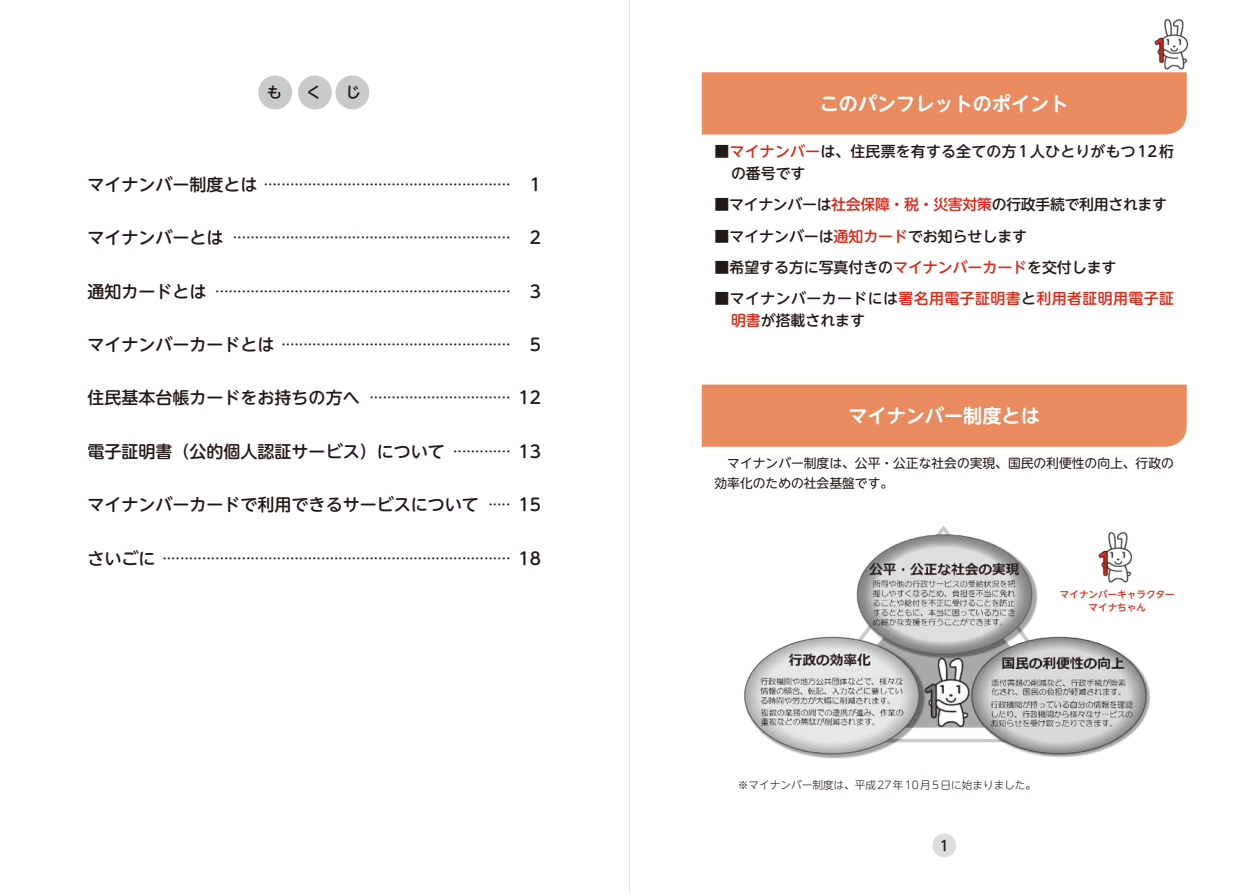
<style>
.page{position:relative;width:1259px;height:893px;background:#fff}
.page>*{position:absolute;margin:0;border:0;box-sizing:border-box;transform-origin:0 0}
.t1{font:700 19.2px "UD Shin M Go Pro De";color:#fff}
.t2{font:300 16.95px "UD Shin M Go Pro";color:#231916}
.t3{font:500 16.95px "UD Shin M Go Pro";color:#231916}
.t4{font:500 15.15px "UD Shin M Go Pro";color:#231916}
.t5{font:500 14.85px/21.8px "UD Shin M Go Pro";color:#231916}
.t6{font:500 14.85px/21.8px "UD Shin M Go Pro";letter-spacing:.03em;color:#231916}
.t7{font:500 14.85px "UD Shin M Go Pro";letter-spacing:-.02em;color:#231916}
.t8{font:500 13.8px "UD Shin M Go Pro";color:#231916}
.t9{font:12.75px/20.2px "UD Shin M Go Pro";color:#231916}
.t10{font:300 10.65px "UD Shin M Go Pro";color:#231916}
.t11{font:500 9.6px/13.8px "UD Shin M Go Pro";color:#dc2816;text-align:center}
.s1{font-weight:500}
.s2{font-weight:300}
.s3{color:#dc2816}
</style>
<div class="page">
<div style="left:932px;top:833px;width:24px;height:24px;background:#dcdddd;border-radius:50%"></div>
<img style="left:1154px;top:19px;width:35px;height:51px">
<img style="left:744px;top:526px;width:407px;height:233px">
<img style="left:1098px;top:531px;width:38px;height:54px">
<div style="left:702px;top:72px;width:484px;height:62px;background:#e98a5f"></div>
<div style="left:702px;top:385px;width:484px;height:62px;background:#e98a5f"></div>
<div style="left:258px;top:76px;width:34px;height:33px;background:#c9cacb;border-radius:50%"></div>
<div style="left:298px;top:76px;width:34px;height:33px;background:#c9cacb;border-radius:50%"></div>
<div style="left:335px;top:76px;width:34px;height:33px;background:#c9cacb;border-radius:50%"></div>
<p class="t4" style="left:267px;top:80px;width:17px">も</p>
<p class="t4" style="left:306px;top:80px;width:17px">く</p>
<p class="t4" style="left:345px;top:80px;width:17px">じ</p>
<p class="t2" style="left:87px;top:171px;width:455px"><span class="s1">マイナンバー制度とは</span> ························································ <span class="s1">1</span></p>
<p class="t2" style="left:87px;top:224px;width:455px"><span class="s1">マイナンバーとは</span> ······························································· <span class="s1">2</span></p>
<p class="t2" style="left:87px;top:277px;width:455px"><span class="s1">通知カードとは</span> ··································································· <span class="s1">3</span></p>
<p class="t2" style="left:87px;top:331px;width:455px"><span class="s1">マイナンバーカードとは</span> ···················································· <span class="s1">5</span></p>
<p class="t2" style="left:87px;top:384px;width:455px"><span class="s1">住民基本台帳カードをお持ちの方へ</span> ································ <span class="s1">12</span></p>
<p class="t3" style="left:87px;top:438px;width:455px">電子証明書（公的個人認証サービス）について <span class="s2">·············</span> 13</p>
<p class="t3" style="left:87px;top:491px;width:455px">マイナンバーカードで利用できるサービスについて <span class="s2">·····</span> 15</p>
<p class="t2" style="left:87px;top:544px;width:455px"><span class="s1">さいごに</span> ··············································································· <span class="s1">18</span></p>
<p class="t1" style="left:819px;top:88px;width:250px">このパンフレットのポイント</p>
<p class="t5" style="left:731px;top:140px;width:444px;text-indent:-17px">■<span class="s3">マイナンバー</span>は、住民票を有する全ての方1人ひとりがもつ12桁の番号です</p>
<p class="t7" style="left:714px;top:193px;width:454px">■マイナンバーは<span class="s3">社会保障・税・災害対策</span>の行政手続で利用されます</p>
<p class="t5" style="left:714px;top:224px;width:314px">■マイナンバーは<span class="s3">通知カード</span>でお知らせします</p>
<p class="t5" style="left:714px;top:256px;width:403px">■希望する方に写真付きの<span class="s3">マイナンバーカード</span>を交付します</p>
<p class="t6" style="left:731px;top:287px;width:444px;text-indent:-17px">■マイナンバーカードには<span class="s3">署名用電子証明書</span>と<span class="s3">利用者証明用電子証明書</span>が搭載されます</p>
<p class="t1" style="left:848px;top:400px;width:193px">マイナンバー制度とは</p>
<p class="t9" style="left:714px;top:452px;width:461px">　マイナンバー制度は、公平・公正な社会の実現、国民の利便性の向上、行政の効率化のための社会基盤です。</p>
<p class="t11" style="left:1060px;top:587px;width:116px">マイナンバーキャラクターマイナちゃん</p>
<p class="t10" style="left:727px;top:776px;width:310px">　※マイナンバー制度は、平成27年10月5日に始まりました。</p>
<p class="t8" style="left:939px;top:834px;width:11px">1</p>
</div>
